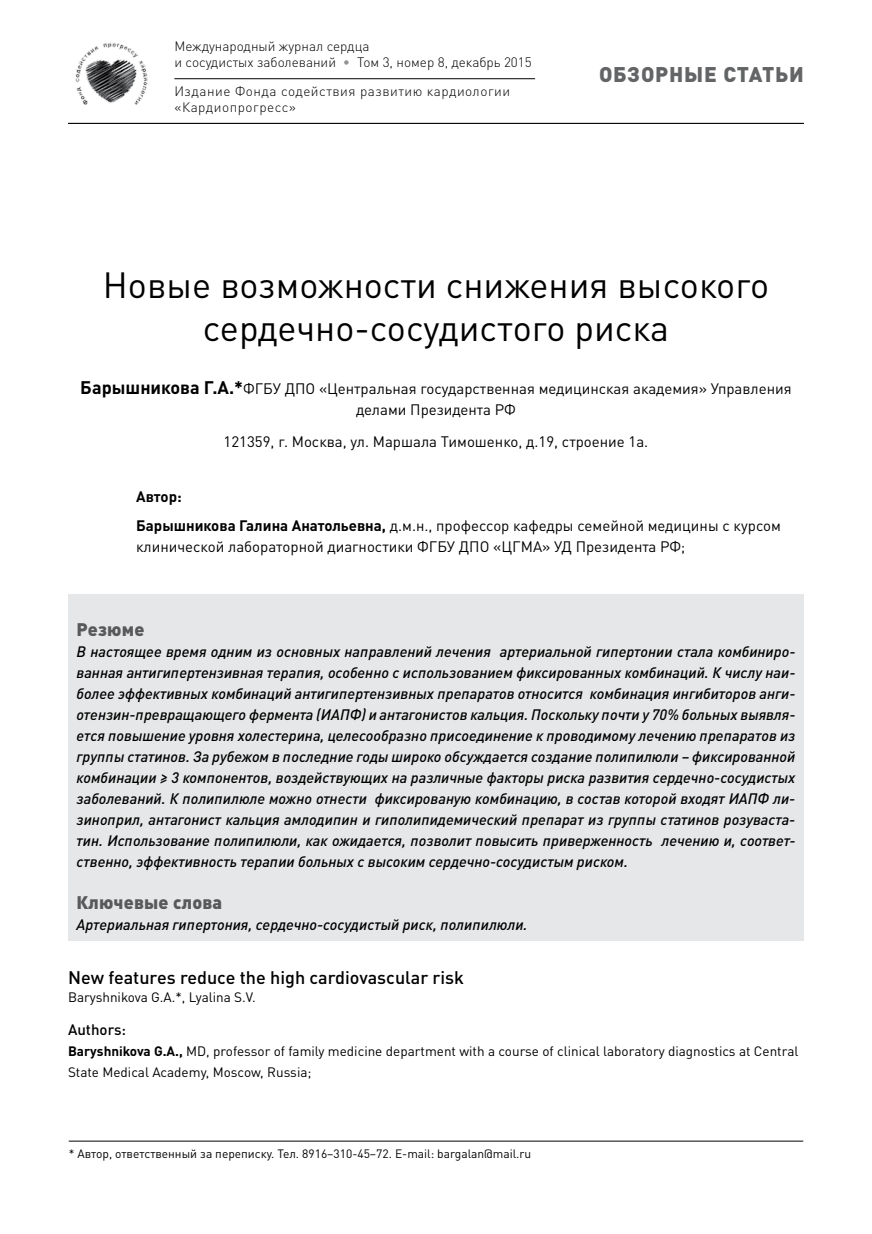
<style>
.page{position:relative;width:872px;height:1234px;background:#fff}
.page>*{position:absolute;margin:0;border:0;box-sizing:border-box;transform-origin:0 0}
.t1{font:36px/43.2px "DIN Pro";color:#000;text-align:center}
.t2{font:900 21px "DIN Pro";letter-spacing:.035em;color:#636466}
.t3{font:500 18px "DIN Pro";color:#000}
.t4{font:900 18px "DIN Pro";letter-spacing:.01em;color:#58595b}
.t5{font:italic 500 15px/21px "DIN Pro";color:#000;text-align:justify}
.t6{font:15px/21px "DIN Pro";color:#000;text-align:center}
.t7{font:500 15px "DIN Pro";color:#000}
.t8{font:13.5px/21px "DIN Pro";color:#000}
.t9{font:300 13.5px/16.2px "DIN Pro";color:#000}
.t10{font:300 13.5px/16.2px "DIN Pro";letter-spacing:.04em;color:#000}
.t11{font:12px "DIN Pro";color:#000}
.s1{color:#919396}
.s2{font-weight:700;font-size:18px}
.s3{font-weight:700}
</style>
<div class="page">
<hr style="left:68px;top:123px;width:736px;height:1px;background:#000">
<img style="left:75px;top:43px;width:73px;height:62px">
<hr style="left:174px;top:78px;width:361px;height:1px;background:#000">
<hr style="left:69px;top:1140px;width:734px;height:1px;background:#000">
<div style="left:68px;top:593px;width:736px;height:347px;background:#e6e7e8"></div>
<p class="t9" style="left:174px;top:37px;width:359px">Международный журнал сердца<br>и сосудистых заболеваний <span class="s1">•</span> Том 3, номер 8, декабрь 2015</p>
<p class="t10" style="left:174px;top:82px;width:337px">Издание Фонда содействия развитию кардиологии «Кардиопрогресс»</p>
<h2 class="t2" style="left:599px;top:57px;width:206px">ОБЗОРНЫЕ СТАТЬИ</h2>
<h1 class="t1" style="left:103px;top:259px;width:667px">Новые возможности снижения высокого сердечно-сосудистого риска</h1>
<p class="t6" style="left:80px;top:376px;width:713px"><span class="s2">Барышникова Г.А.*</span>ФГБУ ДПО «Центральная государственная медицинская академия» Управления делами Президента РФ</p>
<p class="t6" style="left:224px;top:429px;width:426px">121359, г. Москва, ул. Маршала Тимошенко, д.19, строение 1а.</p>
<p class="t6" style="left:136px;top:481px;width:646px;line-height:28.5px;text-align:left"><span class="s3">Автор:<br>Барышникова Галина Анатольевна,</span> д.м.н., профессор кафедры семейной медицины с курсом</p>
<p class="t6" style="left:136px;top:534px;width:551px">клинической лабораторной диагностики ФГБУ ДПО «ЦГМА» УД Президента РФ;</p>
<p class="t4" style="left:77px;top:613px;width:69px">Резюме</p>
<p class="t5" style="left:77px;top:639px;width:720px">В настоящее время одним из основных направлений лечения артериальной гипертонии стала комбиниро&shy;ванная антигипертензивная терапия, особенно с использованием фиксированных комбинаций. К числу наи&shy;более эффективных комбинаций антигипертензивных препаратов относится комбинация ингибиторов анги&shy;отензин-превращающего фермента (ИАПФ) и антагонистов кальция. Поскольку почти у 70% больных выявля&shy;ется повышение уровня холестерина, целесообразно присоединение к проводимому лечению препаратов из группы статинов. За рубежом в последние годы широко обсуждается создание полипилюли – фиксированной комбинации ≥ 3 компонентов, воздействующих на различные факторы риска развития сердечно-сосудистых заболеваний. К полипилюле можно отнести фиксированую комбинацию, в состав которой входят ИАПФ ли&shy;зиноприл, антагонист кальция амлодипин и гиполипидемический препарат из группы статинов розуваста&shy;тин. Использование полипилюли, как ожидается, позволит повысить приверженность лечению и, соответ&shy;ственно, эффективность терапии больных с высоким сердечно-сосудистым риском.</p>
<p class="t4" style="left:77px;top:886px;width:147px">Ключевые слова</p>
<p class="t5" style="left:77px;top:912px;width:452px">Артериальная гипертония, сердечно-сосудистый риск, полипилюли.</p>
<p class="t3" style="left:68px;top:962px;width:397px">New features reduce the high cardiovascular risk</p>
<p class="t8" style="left:68px;top:984px;width:189px">Baryshnikova G.A.*, Lyalina S.V.</p>
<p class="t7" style="left:68px;top:1017px;width:60px">Authors:</p>
<p class="t8" style="left:68px;top:1039px;width:732px"><span class="s3">Baryshnikova G.A.,</span> MD, professor of family medicine department with a course of clinical laboratory diagnostics at Central<br>State Medical Academy, Moscow, Russia;</p>
<p class="t11" style="left:69px;top:1144px;width:464px">* Автор, ответственный за переписку. Тел. 8916–310-45–72. E-mail: bargalan@mail.ru</p>
</div>
